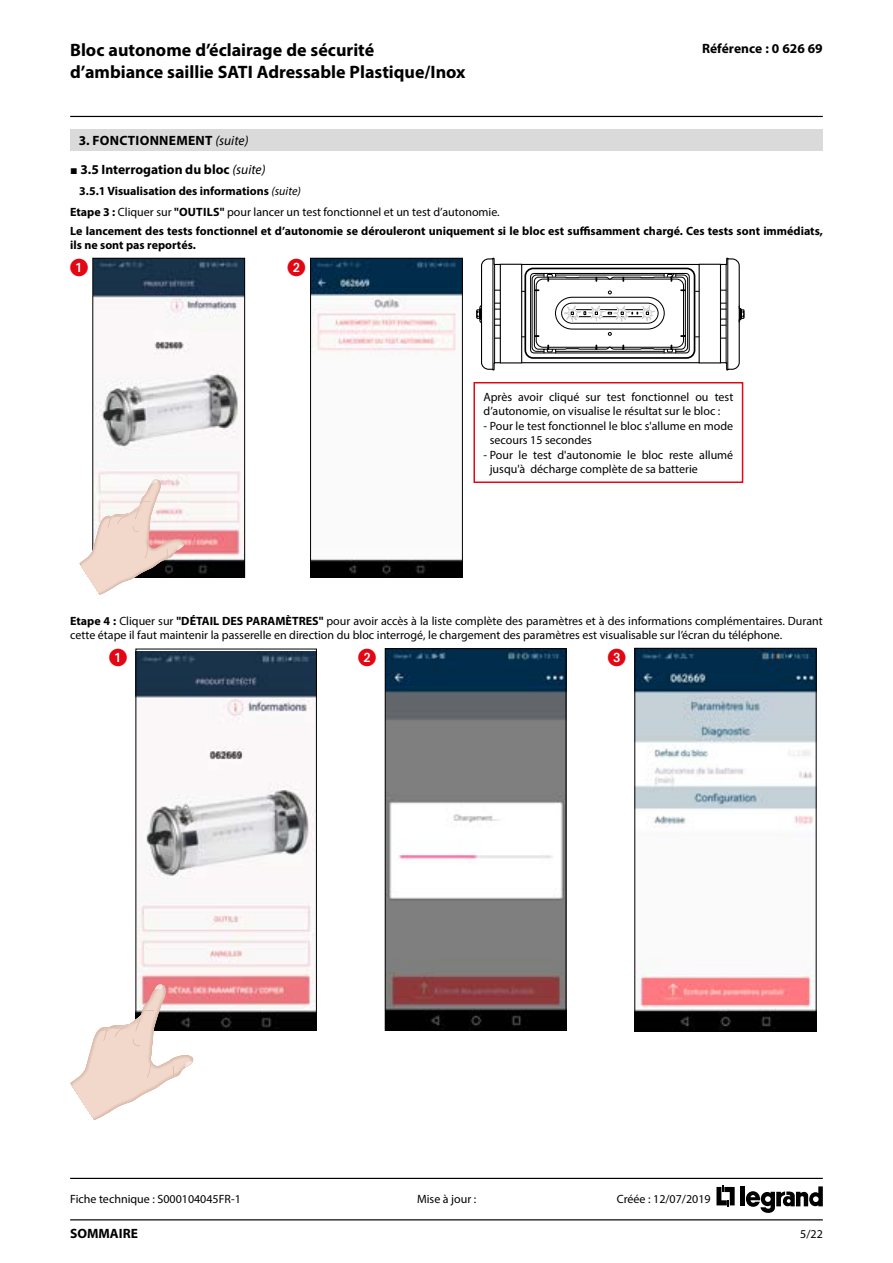
<style>
.page{position:relative;width:893px;height:1263px;background:#fff}
.page>*{position:absolute;margin:0;border:0;box-sizing:border-box;transform-origin:0 0}
.t1{font:700 18px "Myriad Pro";color:#000}
.t2{font:18px "European Pi One";color:#e30613}
.t3{font:700 13.5px/29.2px "Myriad Pro";color:#000}
.t4{font:12px/14.4px "Myriad Pro";color:#000}
.t5{font:700 12px/14.4px "Myriad Pro";color:#000}
.s1{font-weight:400;font-style:italic}
.s2{font-weight:700}
.s3{font-style:italic}
</style>
<div class="page">
<hr style="left:70px;top:1219px;width:753px;height:1px;background:#000">
<hr style="left:70px;top:1178px;width:753px;height:1px;background:#000">
<hr style="left:70px;top:116px;width:753px;height:1px;background:#000">
<svg style="left:716px;top:1185px;width:19px;height:22px"></svg>
<hr style="left:741px;top:1186px;width:4px;height:20px;background:#000">
<svg style="left:746px;top:1186px;width:77px;height:27px"></svg>
<div style="left:70px;top:129px;width:753px;height:21px;background:#dadada"></div>
<img style="left:137px;top:651px;width:178px;height:377px">
<div style="left:135px;top:649px;width:182px;height:381px;border:1px solid #000"></div>
<img style="left:387px;top:650px;width:177px;height:379px">
<div style="left:385px;top:648px;width:181px;height:383px;border:1px solid #000"></div>
<svg style="left:70px;top:984px;width:115px;height:136px"></svg>
<img style="left:155px;top:984px;width:39px;height:84px">
<img style="left:636px;top:650px;width:178px;height:379px">
<div style="left:634px;top:648px;width:182px;height:383px;border:1px solid #000"></div>
<div style="left:473px;top:382px;width:270px;height:101px;border:2px solid #e30613"></div>
<img style="left:94px;top:260px;width:149px;height:315px">
<div style="left:92px;top:258px;width:153px;height:319px;border:1px solid #000"></div>
<img style="left:312px;top:260px;width:149px;height:315px">
<div style="left:310px;top:258px;width:153px;height:319px;border:1px solid #000"></div>
<svg style="left:79px;top:479px;width:105px;height:116px"></svg>
<img style="left:151px;top:479px;width:34px;height:71px">
<svg style="left:476px;top:258px;width:268px;height:113px"></svg>
<h1 class="t1" style="left:70px;top:38px;width:306px">Bloc autonome d’éclairage de sécurité</h1>
<p class="t3" style="left:702px;top:33px;width:122px">Référence : 0 626 69</p>
<h1 class="t1" style="left:70px;top:60px;width:397px">d’ambiance saillie SATI Adressable Plastique/Inox</h1>
<p class="t3" style="left:79px;top:125px;width:188px">3. FONCTIONNEMENT <span class="s1">(suite)<br></span>3.5 Interrogation du bloc <span class="s1">(suite)</span></p>
<p class="t4" style="left:70px;top:181px;width:431px;line-height:20.7px;text-indent:9px"><span class="s2">3.5.1 Visualisation des informations</span> <span class="s3">(suite)<br></span><span class="s2">Etape 3 :</span> Cliquer sur <span class="s2">"OUTILS"</span> pour lancer un test fonctionnel et un test d’autonomie.</p>
<p class="t5" style="left:70px;top:223px;width:754px">Le lancement des tests fonctionnel et d’autonomie se dérouleront uniquement si le bloc est suffisamment chargé. Ces tests sont immédiats, ils ne sont pas reportés.</p>
<h1 class="t2" style="left:288px;top:257px;width:19px">2</h1>
<p class="t4" style="left:483px;top:390px;width:251px">Après avoir cliqué sur test fonctionnel ou test d’autonomie, on visualise le résultat sur le bloc :</p>
<p class="t4" style="left:490px;top:418px;width:245px;text-indent:-6px">- Pour le test fonctionnel le bloc s'allume en mode secours 15 secondes</p>
<p class="t4" style="left:490px;top:447px;width:245px;text-indent:-6px">- Pour le test d'autonomie le bloc reste allumé jusqu'à décharge complète de sa batterie</p>
<p class="t4" style="left:70px;top:613px;width:754px"><span class="s2">Etape 4 :</span> Cliquer sur <span class="s2">"DÉTAIL DES PARAMÈTRES"</span> pour avoir accès à la liste complète des paramètres et à des informations complémentaires. Durant cette étape il faut maintenir la passerelle en direction du bloc interrogé, le chargement des paramètres est visualisable sur l’écran du téléphone.</p>
<h1 class="t2" style="left:109px;top:647px;width:19px">1</h1>
<p class="t4" style="left:70px;top:1192px;width:172px">Fiche technique : S000104045FR-1</p>
<p class="t4" style="left:417px;top:1192px;width:61px">Mise à jour :</p>
<p class="t4" style="left:617px;top:1192px;width:95px">Créée : 12/07/2019</p>
<p class="t3" style="left:70px;top:1218px;width:69px">SOMMAIRE</p>
<p class="t4" style="left:800px;top:1226px;width:24px">5/22</p>
</div>
